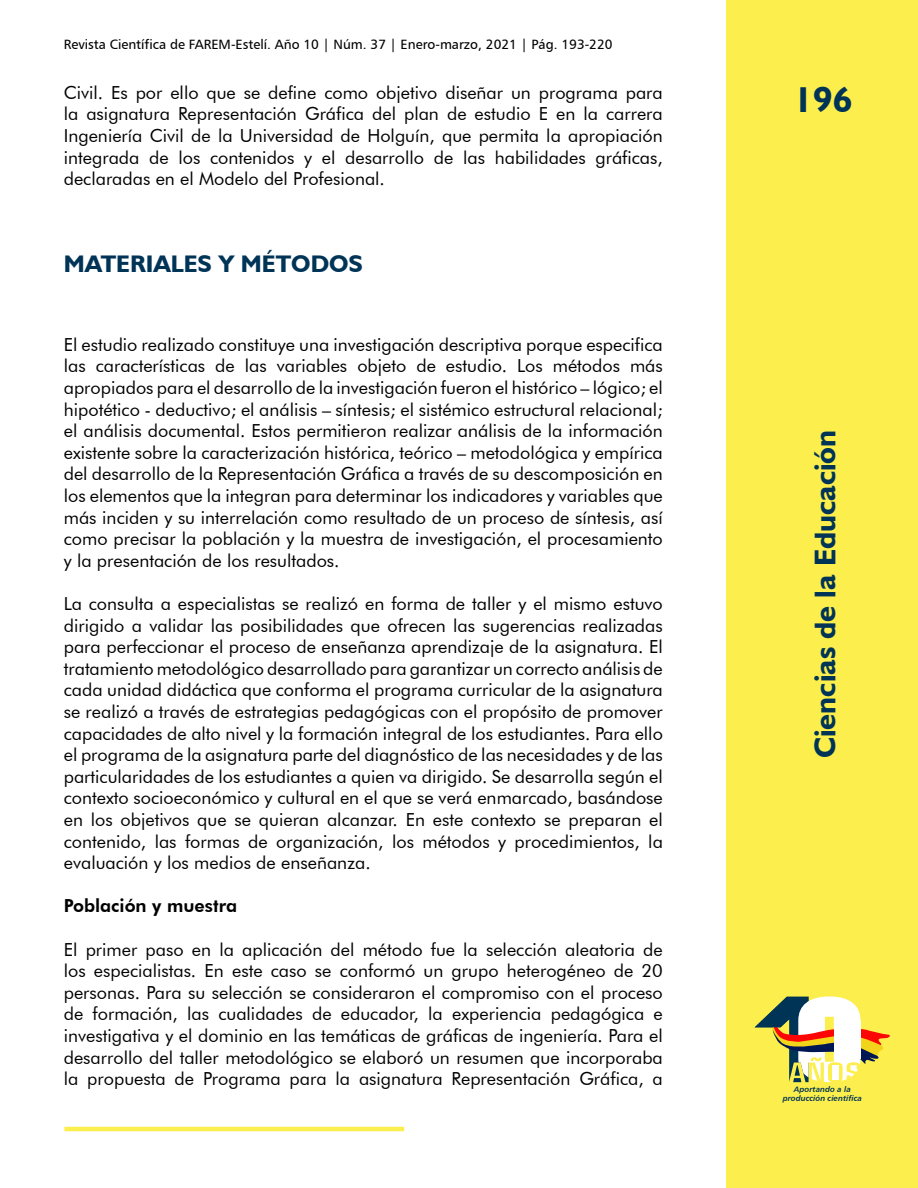
<style>
.page{position:relative;width:918px;height:1188px;background:#fff}
.page>*{position:absolute;margin:0;border:0;box-sizing:border-box;transform-origin:0 0}
.t1{font:700 36px "Humanist 521 BT";color:#003457}
.t2{font:700 30px "Humanist 521 BT";color:#003457}
.t3{font:700 24px "Humanist 521 BT";color:#003457}
.t4{font:18px/21.6px "Futura BT";color:#000;text-align:justify}
.t5{font:800 18px "Futura BT";color:#000}
.t6{font:13.5px "Humanist 777 BT Roman B";color:#000}
.t7{font:7.8px/9.4px "Humanist 777 BT Bold Italic B";color:#003457;text-align:center}
</style>
<div class="page">
<div style="left:727px;top:0;width:191px;height:1188px;background:#fcee4c"></div>
<hr style="left:64px;top:1127px;width:340px;height:4px;background:#fcee4c">
<svg style="left:755px;top:996px;width:135px;height:86px"></svg>
<div style="left:834px;top:1021px;width:26px;height:38px;background:#fff"></div>
<p class="t6" style="left:64px;top:36px;width:550px">Revista Científica de FAREM-Estelí. Año 10 | Núm. 37 | Enero-marzo, 2021 | Pág. 193-220</p>
<p class="t4" style="left:64px;top:81px;width:601px">Civil. Es por ello que se define como objetivo diseñar un programa para la asignatura Representación Gráfica del plan de estudio E en la carrera Ingeniería Civil de la Universidad de Holguín, que permita la apropiación integrada de los contenidos y el desarrollo de las habilidades gráficas, declaradas en el Modelo del Profesional.</p>
<h3 class="t3" style="left:64px;top:248px;width:301px">MATERIALES Y MÉTODOS</h3>
<p class="t4" style="left:64px;top:333px;width:601px">El estudio realizado constituye una investigación descriptiva porque especifica las características de las variables objeto de estudio. Los métodos más apropiados para el desarrollo de la investigación fueron el histórico – lógico; el hipotético - deductivo; el análisis – síntesis; el sistémico estructural relacional; el análisis documental. Estos permitieron realizar análisis de la información existente sobre la caracterización histórica, teórico – metodológica y empírica del desarrollo de la Representación Gráfica a través de su descomposición en los elementos que la integran para determinar los indicadores y variables que más inciden y su interrelación como resultado de un proceso de síntesis, así como precisar la población y la muestra de investigación, el procesamiento y la presentación de los resultados.</p>
<p class="t4" style="left:64px;top:593px;width:601px">La consulta a especialistas se realizó en forma de taller y el mismo estuvo dirigido a validar las posibilidades que ofrecen las sugerencias realizadas para perfeccionar el proceso de enseñanza aprendizaje de la asignatura. El tratamiento metodológico desarrollado para garantizar un correcto análisis de cada unidad didáctica que conforma el programa curricular de la asignatura se realizó a través de estrategias pedagógicas con el propósito de promover capacidades de alto nivel y la formación integral de los estudiantes. Para ello el programa de la asignatura parte del diagnóstico de las necesidades y de las particularidades de los estudiantes a quien va dirigido. Se desarrolla según el contexto socioeconómico y cultural en el que se verá enmarcado, basándose en los objetivos que se quieran alcanzar. En este contexto se preparan el contenido, las formas de organización, los métodos y procedimientos, la evaluación y los medios de enseñanza.</p>
<p class="t5" style="left:64px;top:895px;width:175px">Población y muestra</p>
<p class="t4" style="left:64px;top:938px;width:601px">El primer paso en la aplicación del método fue la selección aleatoria de los especialistas. En este caso se conformó un grupo heterogéneo de 20 personas. Para su selección se consideraron el compromiso con el proceso de formación, las cualidades de educador, la experiencia pedagógica e investigativa y el dominio en las temáticas de gráficas de ingeniería. Para el desarrollo del taller metodológico se elaboró un resumen que incorporaba la propuesta de Programa para la asignatura Representación Gráfica, a</p>
<h1 class="t1" style="left:794px;top:78px;width:60px">196</h1>
<h2 class="t2" style="left:807px;top:758px;width:330px;rotate:-90deg">Ciencias de la Educación</h2>
<p class="t7" style="left:783px;top:1084px;width:81px">Aportando a la producción científica</p>
</div>
